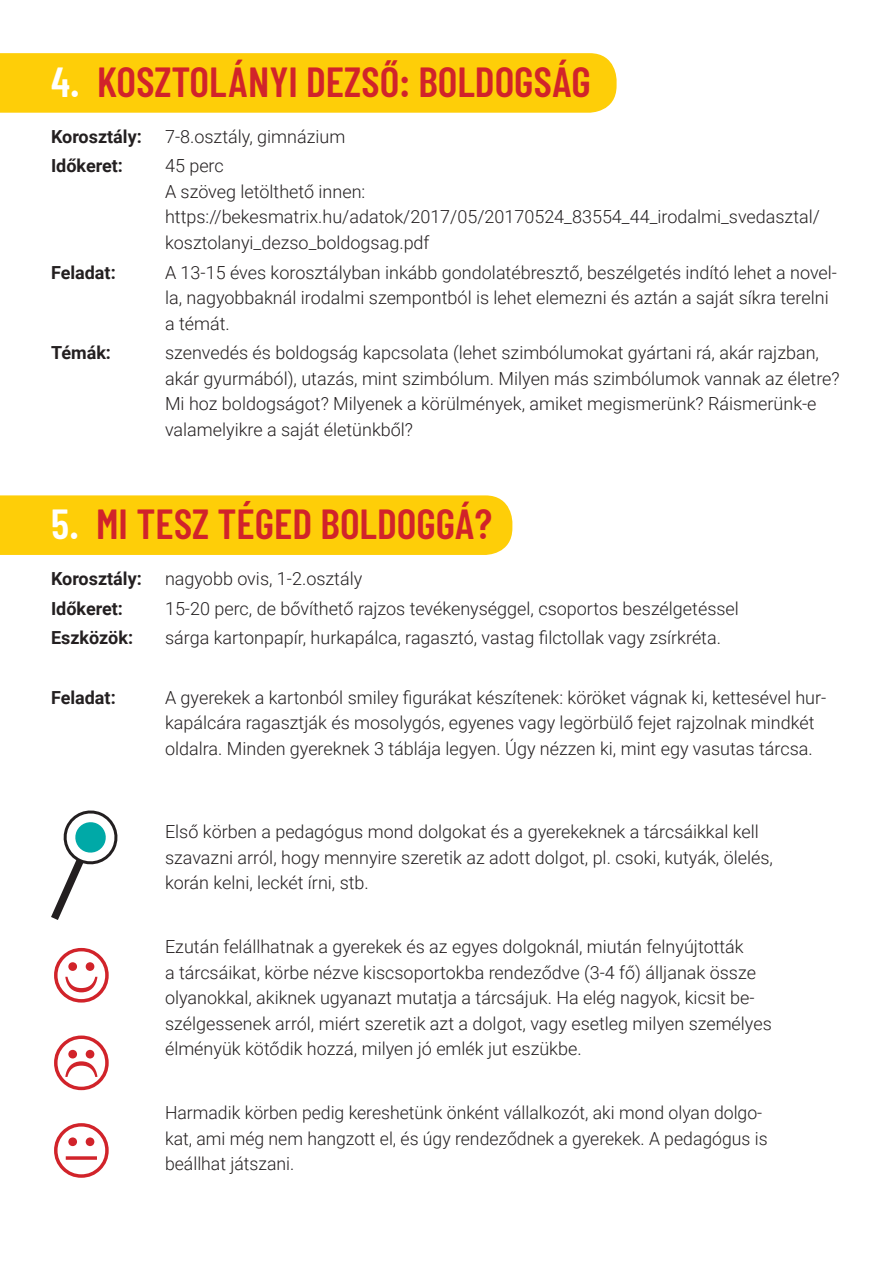
<style>
.page{position:relative;width:893px;height:1263px;background:#fff}
.page>*{position:absolute;margin:0;border:0;box-sizing:border-box;transform-origin:0 0}
.t1{font:600 42px "Barlow Condensed";color:#d1232a}
.Bekezdésstílus_5{font:300 18px/25.5px "Roboto";color:#231f20}
.Bekezdésstílus_5-2{font:700 18px "Roboto";color:#231f20}
.s1{color:#fff}
</style>
<div class="page">
<div style="left:0;top:53px;width:617px;height:60px;background:#fece08"></div>
<div style="left:0;top:495px;width:512px;height:60px;background:#fece08"></div>
<svg style="left:51px;top:810px;width:67px;height:110px"></svg>
<p class="t1" style="left:51px;top:56px;width:541px"><span class="s1">4.</span> KOSZTOLÁNYI DEZSŐ: BOLDOGSÁG</p>
<p class="Bekezdésstílus_5-2" style="left:51px;top:124px;width:92px">Korosztály:</p>
<p class="Bekezdésstílus_5" style="left:165px;top:123px;width:182px">7-8.osztály, gimnázium</p>
<p class="Bekezdésstílus_5-2" style="left:51px;top:153px;width:74px">Időkeret:</p>
<p class="Bekezdésstílus_5" style="left:165px;top:153px;width:60px">45 perc</p>
<p class="Bekezdésstílus_5" style="left:165px;top:178px;width:202px">A szöveg letölthető innen:</p>
<p class="Bekezdésstílus_5" style="left:165px;top:204px;width:656px">https://bekesmatrix.hu/adatok/2017/05/20170524_83554_44_irodalmi_svedasztal/ kosztolanyi_dezso_boldogsag.pdf</p>
<p class="Bekezdésstílus_5-2" style="left:51px;top:260px;width:66px">Feladat:</p>
<p class="Bekezdésstílus_5" style="left:165px;top:259px;width:673px">A 13-15 éves korosztályban inkább gondolatébresztő, beszélgetés indító lehet a novel&shy;la, nagyobbaknál irodalmi szempontból is lehet elemezni és aztán a saját síkra terelni a témát.</p>
<p class="Bekezdésstílus_5-2" style="left:51px;top:340px;width:62px">Témák:</p>
<p class="Bekezdésstílus_5" style="left:165px;top:340px;width:676px">szenvedés és boldogság kapcsolata (lehet szimbólumokat gyártani rá, akár rajzban, akár gyurmából), utazás, mint szimbólum. Milyen más szimbólumok vannak az életre?<br>Mi hoz boldogságot? Milyenek a körülmények, amiket megismerünk? Ráismerünk-e valamelyikre a saját életünkből?</p>
<p class="t1" style="left:51px;top:498px;width:443px"><span class="s1">5.</span> MI TESZ TÉGED BOLDOGGÁ?</p>
<p class="Bekezdésstílus_5-2" style="left:51px;top:566px;width:92px">Korosztály:</p>
<p class="Bekezdésstílus_5" style="left:165px;top:565px;width:199px">nagyobb ovis, 1-2.osztály</p>
<p class="Bekezdésstílus_5-2" style="left:51px;top:596px;width:74px">Időkeret:</p>
<p class="Bekezdésstílus_5" style="left:165px;top:595px;width:575px">15-20 perc, de bővíthető rajzos tevékenységgel, csoportos beszélgetéssel</p>
<p class="Bekezdésstílus_5-2" style="left:51px;top:625px;width:84px">Eszközök:</p>
<p class="Bekezdésstílus_5" style="left:165px;top:625px;width:557px">sárga kartonpapír, hurkapálca, ragasztó, vastag filctollak vagy zsírkréta.</p>
<p class="Bekezdésstílus_5-2" style="left:51px;top:685px;width:66px">Feladat:</p>
<p class="Bekezdésstílus_5" style="left:165px;top:684px;width:663px">A gyerekek a kartonból smiley figurákat készítenek: köröket vágnak ki, kettesével hur&shy;kapálcára ragasztják és mosolygós, egyenes vagy legörbülő fejet rajzolnak mindkét oldalra. Minden gyereknek 3 táblája legyen. Úgy nézzen ki, mint egy vasutas tárcsa.</p>
<p class="Bekezdésstílus_5" style="left:165px;top:819px;width:609px">Első körben a pedagógus mond dolgokat és a gyerekeknek a tárcsáikkal kell szavazni arról, hogy mennyire szeretik az adott dolgot, pl. csoki, kutyák, ölelés, korán kelni, leckét írni, stb.</p>
<p class="Bekezdésstílus_5" style="left:165px;top:933px;width:608px">Ezután felállhatnak a gyerekek és az egyes dolgoknál, miután felnyújtották<br>a tárcsáikat, körbe nézve kiscsoportokba rendeződve (3-4 fő) álljanak össze olyanokkal, akiknek ugyanazt mutatja a tárcsájuk. Ha elég nagyok, kicsit be&shy;szélgessenek arról, miért szeretik azt a dolgot, vagy esetleg milyen személyes élményük kötődik hozzá, milyen jó emlék jut eszükbe.</p>
<p class="Bekezdésstílus_5" style="left:165px;top:1099px;width:604px">Harmadik körben pedig kereshetünk önként vállalkozót, aki mond olyan dolgo&shy;kat, ami még nem hangzott el, és úgy rendeződnek a gyerekek. A pedagógus is beállhat játszani.</p>
</div>
